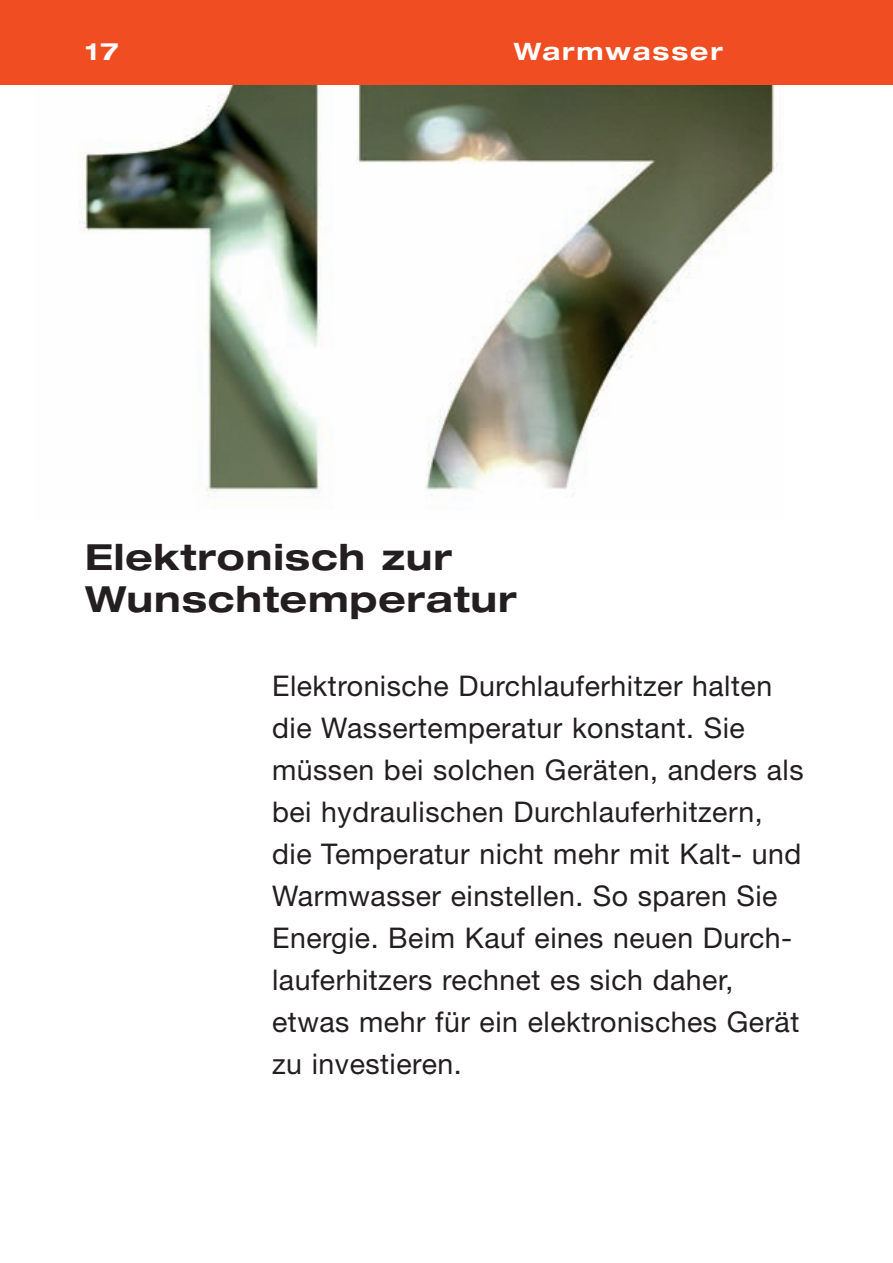
<style>
.page{position:relative;width:893px;height:1263px;background:#fff}
.page>*{position:absolute;margin:0;border:0;box-sizing:border-box;transform-origin:0 0}
.t1{font:700 expanded 36px/42px "Helvetica Neue";letter-spacing:.025em;color:#231f20}
.t2{font:28.5px/42px "Helvetica Neue";letter-spacing:.015em;color:#231f20}
.t3{font:700 expanded 24px "Helvetica Neue";letter-spacing:.08em;color:#fff}
</style>
<div class="page">
<img style="left:79px;top:85px;width:699px;height:412px">
<div style="left:0;top:0;width:893px;height:85px;background:#f04d22"></div>
<p class="t3" style="left:85px;top:43px;width:35px">17</p>
<p class="t3" style="left:514px;top:43px;width:211px">Warmwasser</p>
<p class="t1" style="left:85px;top:540px;width:433px">Elektronisch zur<br>Wunschtemperatur</p>
<p class="t2" style="left:272px;top:668px;width:533px">Elektronische Durchlauferhitzer halten die Wassertemperatur konstant. Sie müssen bei solchen Geräten, anders als bei hydraulischen Durchlauferhitzern, die Temperatur nicht mehr mit Kalt- und Warmwasser einstellen. So sparen Sie Energie. Beim Kauf eines neuen Durch&shy;lauferhitzers rechnet es sich daher, etwas mehr für ein elektronisches Gerät zu investieren.</p>
</div>
